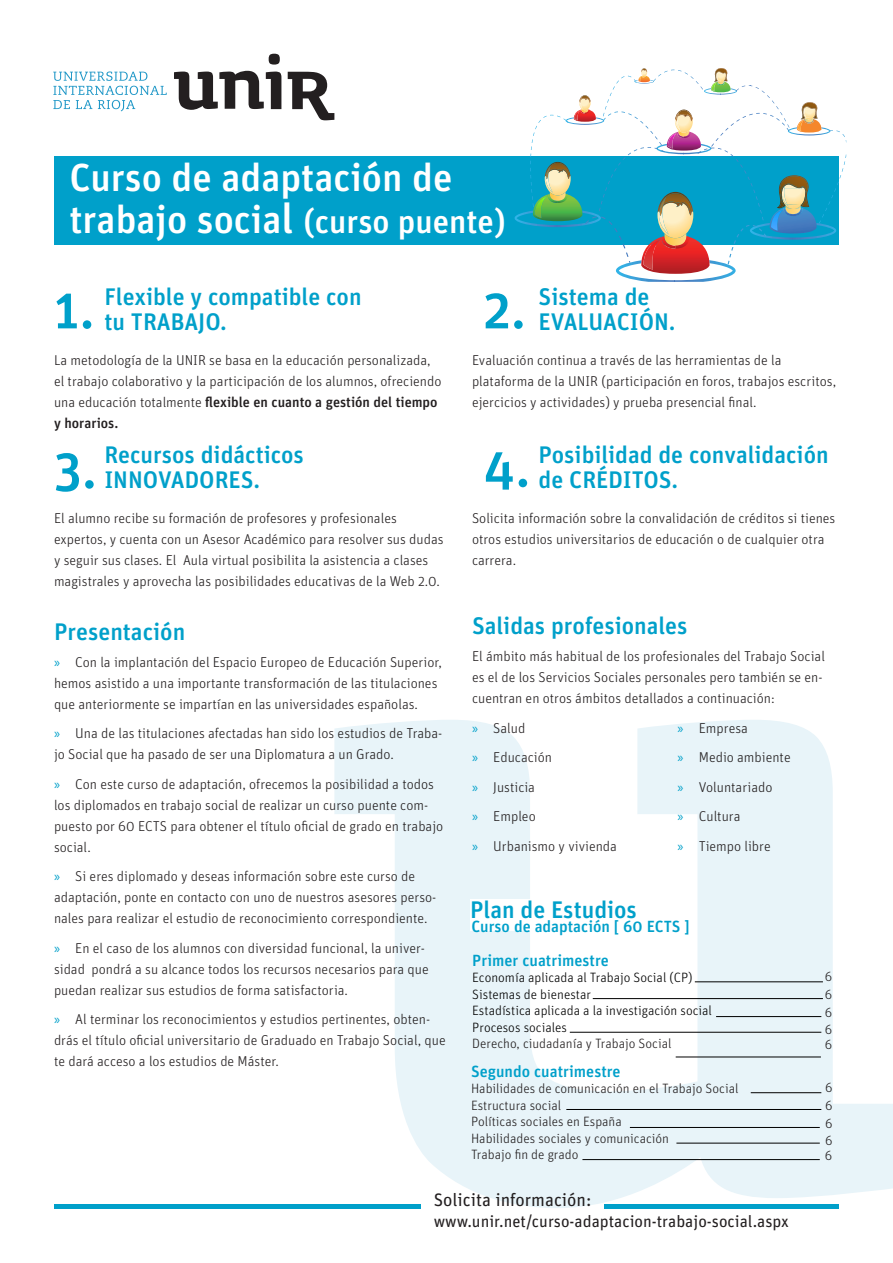
<style>
.page{position:relative;width:893px;height:1263px;background:#fff}
.page>*{position:absolute;margin:0;border:0;box-sizing:border-box;transform-origin:0 0}
.t1{font:500 54px "Unit OT";color:#00a0ca}
.t2{font:500 39px "Unit OT";color:#fff}
.t3{font:500 33px "Unit OT";color:#fff}
.t4{font:500 24px "Unit OT";color:#00a0ca}
.t5{font:18px "Unit OT";color:#231f20}
.t6{font:16.5px "Unit OT";color:#231f20}
.t7{font:500 16.2px "Unit OT";color:#00a0ca}
.t8{font:300 14.25px/21px "Unit OT";color:#231f20}
.t9{font:300 13.5px "Unit OT";color:#231f20}
.t10{font:300 13.5px "Unit OT";color:#000}
.s1{font-size:39px}
.s2{font-size:42px}
.s3{font-weight:500}
.s4{font-family:"Myriad Pro";font-weight:400;color:#00a0ca}
</style>
<div class="page">
<svg style="left:334px;top:720px;width:559px;height:488px;fill:#e8f4f9"></svg>
<div style="left:54px;top:1204px;width:367px;height:5px;background:#00a0ca"></div>
<div style="left:604px;top:1204px;width:235px;height:5px;background:#00a0ca"></div>
<div style="left:54px;top:156px;width:785px;height:89px;background:#00a0ca"></div>
<svg style="left:53px;top:72px;width:114px;height:39px"></svg>
<svg style="left:269px;top:54px;width:11px;height:11px"></svg>
<svg style="left:174px;top:71px;width:107px;height:39px"></svg>
<svg style="left:288px;top:72px;width:46px;height:48px"></svg>
<svg style="left:515px;top:68px;width:331px;height:214px"></svg>
<div style="left:470px;top:898px;width:178px;height:32px;background:#fff"></div>
<hr style="left:695px;top:981px;width:128px;height:1px;background:#000">
<hr style="left:593px;top:998px;width:230px;height:1px;background:#000">
<hr style="left:676px;top:1057px;width:145px;height:1px;background:#000">
<hr style="left:570px;top:1032px;width:251px;height:1px;background:#000">
<hr style="left:716px;top:1016px;width:105px;height:1px;background:#000">
<hr style="left:751px;top:1092px;width:70px;height:1px;background:#000">
<hr style="left:566px;top:1109px;width:255px;height:1px;background:#000">
<hr style="left:582px;top:1159px;width:238px;height:1px;background:#000">
<hr style="left:676px;top:1143px;width:144px;height:1px;background:#000">
<hr style="left:630px;top:1127px;width:190px;height:1px;background:#000">
<h2 class="t2" style="left:69px;top:152px;width:384px">Curso de adaptación de</h2>
<h3 class="t3" style="left:69px;top:200px;width:438px"><span class="s1">trabajo socia</span><span class="s2">l</span> (curso puente)</h3>
<p class="t4" style="left:104px;top:281px;width:259px">Flexible y compatible con</p>
<p class="t1" style="left:54px;top:275px;width:42px">1.</p>
<p class="t4" style="left:104px;top:306px;width:124px">tu TRABAJO.</p>
<p class="t8" style="left:54px;top:349px;width:389px">La metodología de la UNIR se basa en la educación personalizada, el trabajo colaborativo y la participación de los alumnos, ofreciendo una educación totalmente <span class="s3">flexible en cuanto a gestión del tiempo y horarios.</span></p>
<p class="t4" style="left:539px;top:281px;width:112px">Sistema de</p>
<p class="t1" style="left:483px;top:275px;width:44px">2.</p>
<p class="t4" style="left:539px;top:306px;width:139px">EVALUACIÓN.</p>
<p class="t8" style="left:472px;top:349px;width:366px">Evaluación continua a través de las herramientas de la plataforma de la UNIR (participación en foros, trabajos escritos, ejercicios y actividades) y prueba presencial final.</p>
<p class="t4" style="left:104px;top:439px;width:201px">Recursos didácticos</p>
<p class="t1" style="left:54px;top:435px;width:44px">3.</p>
<p class="t4" style="left:104px;top:465px;width:157px">INNOVADORES.</p>
<p class="t8" style="left:54px;top:508px;width:391px">El alumno recibe su formación de profesores y profesionales expertos, y cuenta con un Asesor Académico para resolver sus dudas y seguir sus clases. El Aula virtual posibilita la asistencia a clases magistrales y aprovecha las posibilidades educativas de la Web 2.0.</p>
<p class="t4" style="left:539px;top:439px;width:292px">Posibilidad de convalidación</p>
<p class="t1" style="left:483px;top:433px;width:49px">4.</p>
<p class="t4" style="left:539px;top:465px;width:141px">de CRÉDITOS.</p>
<p class="t8" style="left:472px;top:508px;width:365px">Solicita información sobre la convalidación de créditos si tienes otros estudios universitarios de educación o de cualquier otra carrera.</p>
<p class="t4" style="left:54px;top:616px;width:133px">Presentación</p>
<p class="t4" style="left:472px;top:611px;width:217px">Salidas profesionales</p>
<p class="t8" style="left:54px;top:651px;width:389px"><span class="s4">»</span> Con la implantación del Espacio Europeo de Educación Superior, hemos asistido a una importante transformación de las titulaciones que anteriormente se impartían en las universidades españolas.</p>
<p class="t8" style="left:54px;top:723px;width:390px"><span class="s4">»</span> Una de las titulaciones afectadas han sido los estudios de Traba&shy;jo Social que ha pasado de ser una Diplomatura a un Grado.</p>
<p class="t8" style="left:54px;top:773px;width:391px"><span class="s4">»</span> Con este curso de adaptación, ofrecemos la posibilidad a todos los diplomados en trabajo social de realizar un curso puente com&shy;puesto por 60 ECTS para obtener el título oficial de grado en trabajo social.</p>
<p class="t8" style="left:54px;top:866px;width:384px"><span class="s4">»</span> Si eres diplomado y deseas información sobre este curso de adaptación, ponte en contacto con uno de nuestros asesores perso&shy;nales para realizar el estudio de reconocimiento correspondiente.</p>
<p class="t8" style="left:54px;top:937px;width:376px"><span class="s4">»</span> En el caso de los alumnos con diversidad funcional, la univer&shy;sidad pondrá a su alcance todos los recursos necesarios para que puedan realizar sus estudios de forma satisfactoria.</p>
<p class="t8" style="left:54px;top:1009px;width:393px"><span class="s4">»</span> Al terminar los reconocimientos y estudios pertinentes, obten&shy;drás el título oficial universitario de Graduado en Trabajo Social, que te dará acceso a los estudios de Máster.</p>
<p class="t8" style="left:472px;top:646px;width:354px">El ámbito más habitual de los profesionales del Trabajo Social es el de los Servicios Sociales personales pero también se en&shy;cuentran en otros ámbitos detallados a continuación:</p>
<p class="t8" style="left:472px;top:718px;width:55px"><span class="s4">»</span> Salud</p>
<p class="t8" style="left:472px;top:747px;width:82px"><span class="s4">»</span> Educación</p>
<p class="t8" style="left:472px;top:777px;width:65px"><span class="s4">»</span> Justicia</p>
<p class="t8" style="left:472px;top:806px;width:65px"><span class="s4">»</span> Empleo</p>
<p class="t8" style="left:472px;top:836px;width:147px"><span class="s4">»</span> Urbanismo y vivienda</p>
<p class="t8" style="left:677px;top:717px;width:72px"><span class="s4">»</span> Empresa</p>
<p class="t8" style="left:677px;top:747px;width:115px"><span class="s4">»</span> Medio ambiente</p>
<p class="t8" style="left:677px;top:776px;width:96px"><span class="s4">»</span> Voluntariado</p>
<p class="t8" style="left:677px;top:806px;width:64px"><span class="s4">»</span> Cultura</p>
<p class="t8" style="left:677px;top:835px;width:95px"><span class="s4">»</span> Tiempo libre</p>
<p class="t4" style="left:470px;top:894px;width:168px">Plan de Estudios</p>
<p class="t7" style="left:472px;top:950px;width:138px">Primer cuatrimestre</p>
<p class="t10" style="left:472px;top:970px;width:222px">Economía aplicada al Trabajo Social (CP)</p>
<p class="t10" style="left:472px;top:986px;width:120px">Sistemas de bienestar</p>
<p class="t10" style="left:472px;top:1003px;width:241px">Estadística aplicada a la investigación social</p>
<p class="t10" style="left:472px;top:1019px;width:96px">Procesos sociales</p>
<p class="t9" style="left:472px;top:1036px;width:201px">Derecho, ciudadanía y Trabajo Social</p>
<p class="t7" style="left:472px;top:916px;width:220px">Curso de adaptación [ 60 ECTS ]</p>
<p class="t7" style="left:471px;top:1061px;width:151px">Segundo cuatrimestre</p>
<p class="t9" style="left:471px;top:1081px;width:269px">Habilidades de comunicación en el Trabajo Social</p>
<p class="t9" style="left:471px;top:1097px;width:92px">Estructura social</p>
<p class="t9" style="left:471px;top:1114px;width:152px">Políticas sociales en España</p>
<p class="t9" style="left:471px;top:1130px;width:200px">Habilidades sociales y comunicación</p>
<p class="t9" style="left:471px;top:1147px;width:109px">Trabajo fin de grado</p>
<p class="t9" style="left:825px;top:969px;width:9px">6</p>
<p class="t9" style="left:825px;top:987px;width:9px">6</p>
<p class="t9" style="left:825px;top:1005px;width:9px">6</p>
<p class="t9" style="left:825px;top:1021px;width:9px">6</p>
<p class="t9" style="left:825px;top:1037px;width:9px">6</p>
<p class="t9" style="left:825px;top:1079px;width:9px">6</p>
<p class="t9" style="left:825px;top:1097px;width:9px">6</p>
<p class="t9" style="left:825px;top:1115px;width:9px">6</p>
<p class="t9" style="left:825px;top:1132px;width:9px">6</p>
<p class="t9" style="left:825px;top:1148px;width:9px">6</p>
<p class="t5" style="left:434px;top:1188px;width:159px">Solicita información:</p>
<p class="t6" style="left:434px;top:1210px;width:357px">www.unir.net/curso-adaptacion-trabajo-social.aspx</p>
</div>
